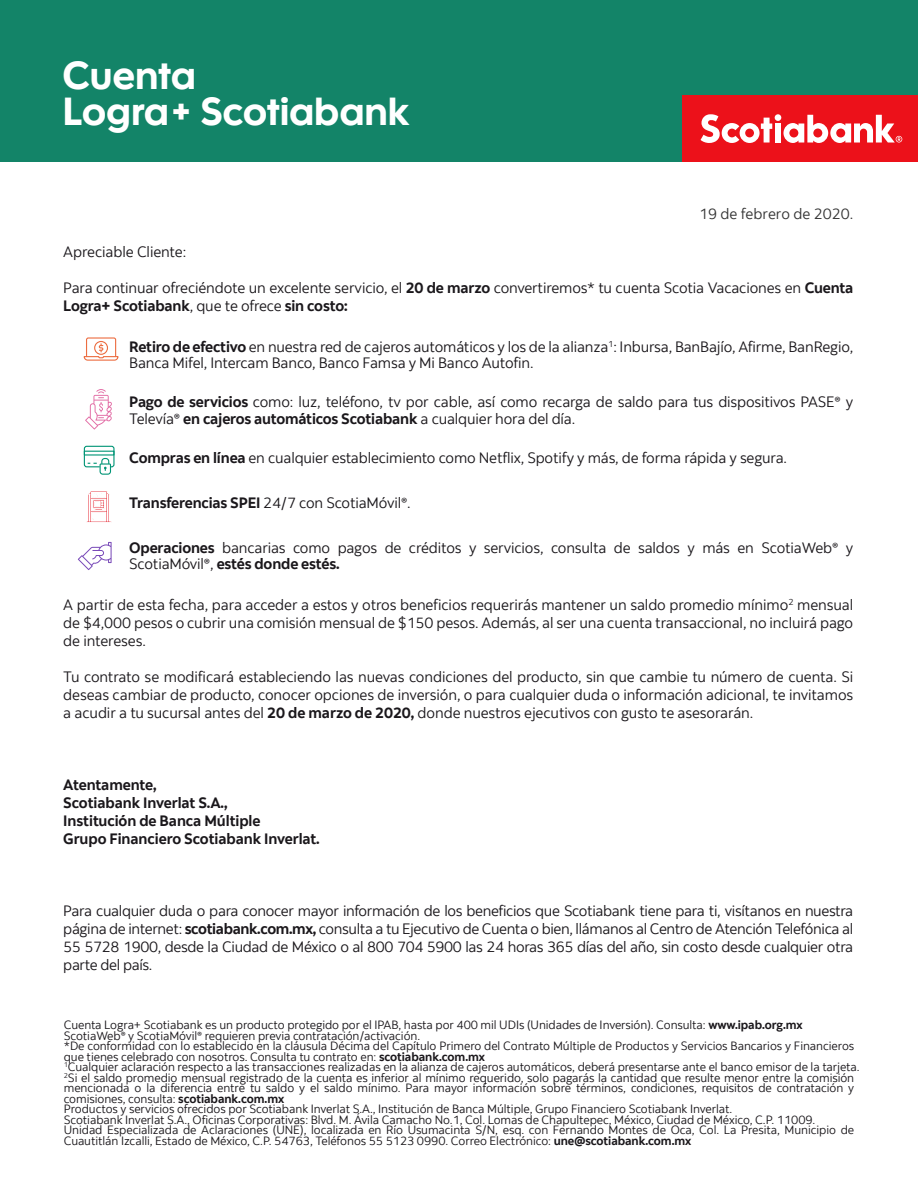
<style>
.page{position:relative;width:918px;height:1188px;background:#fff}
.page>*{position:absolute;margin:0;border:0;box-sizing:border-box;transform-origin:0 0}
.t1{font:39px/36.5px "Scotia Headline";letter-spacing:-.005em;color:#fff}
.t2{font:15px/18px "Scotia";letter-spacing:-.01em;color:#1a171b}
.t3{font:700 15px/18px "Scotia";letter-spacing:-.005em;color:#1a171b}
.t4{font:15px "Scotia";color:#333}
.t5{font:12px/10.5px "Scotia";letter-spacing:-.005em;color:#1a171b}
.s1{font-weight:700}
.s2{font-family:"Myriad Pro"}
</style>
<div class="page">
<div style="left:0;top:0;width:918px;height:162px;background:#138468"></div>
<div style="left:682px;top:95px;width:236px;height:67px;background:#ec111a"></div>
<div style="left:775px;top:124px;width:6px;height:19px;background:#fff"></div>
<div style="left:775px;top:114px;width:6px;height:7px;background:#fff;border-radius:50%"></div>
<svg style="left:701px;top:114px;width:71px;height:29px"></svg>
<svg style="left:783px;top:115px;width:119px;height:28px"></svg>
<svg style="left:87px;top:491px;width:25px;height:31px"></svg>
<svg style="left:85px;top:389px;width:27px;height:41px"></svg>
<div style="left:84px;top:446px;width:31px;height:21px;border:1px solid #009576;border-radius:2px"></div>
<svg style="left:88px;top:458px;width:24px;height:17px"></svg>
<svg style="left:83px;top:337px;width:36px;height:24px"></svg>
<div style="left:94px;top:341px;width:14px;height:14px;border:1px solid #ec6d41;border-radius:50%"></div>
<svg style="left:78px;top:542px;width:34px;height:28px"></svg>
<h1 class="t1" style="left:63px;top:57px;width:348px">Cuenta<br>Logra+ Scotiabank</h1>
<p class="t4" style="left:699px;top:205px;width:156px">19 de febrero de 2020.</p>
<p class="t2" style="left:63px;top:243px;width:125px">Apreciable Cliente:</p>
<p class="t2" style="left:63px;top:279px;width:791px">Para continuar ofreciéndote un excelente servicio, el <span class="s1">20 de marzo</span> convertiremos* tu cuenta Scotia Vacaciones en <span class="s1">Cuenta<br>Logra+ Scotiabank</span>, que te ofrece <span class="s1">sin costo:</span></p>
<p class="t2" style="left:129px;top:339px;width:726px;line-height:16.5px"><span class="s1">Retiro de efectivo</span> en nuestra red de cajeros automáticos y los de la alianza<sup>1</sup>: Inbursa, BanBajío, Afirme, BanRegio,<br>Banca Mifel, Intercam Banco, Banco Famsa y Mi Banco Autofin.</p>
<p class="t2" style="left:129px;top:394px;width:725px;line-height:16.5px"><span class="s1">Pago de servicios</span> como: luz, teléfono, tv por cable, así como recarga de saldo para tus dispositivos PASE<span class="s2">®</span> y<br>Televía<span class="s2">®</span> <span class="s1">en cajeros automáticos Scotiabank</span> a cualquier hora del día.</p>
<p class="t2" style="left:129px;top:449px;width:659px"><span class="s1">Compras en línea</span> en cualquier establecimiento como Netflix, Spotify y más, de forma rápida y segura.</p>
<p class="t2" style="left:129px;top:494px;width:283px"><span class="s1">Transferencias SPEI</span> 24/7 con ScotiaMóvil<span class="s2">®</span>.</p>
<p class="t2" style="left:129px;top:540px;width:725px;line-height:16.5px"><span class="s1">Operaciones</span> bancarias como pagos de créditos y servicios, consulta de saldos y más en ScotiaWeb<span class="s2">®</span> y<br>ScotiaMóvil<span class="s2">®</span>, <span class="s1">estés donde estés.</span></p>
<p class="t2" style="left:63px;top:596px;width:791px;text-align:justify">A partir de esta fecha, para acceder a estos y otros beneficios requerirás mantener un saldo promedio mínimo<sup>2</sup> mensual de $4,000 pesos o cubrir una comisión mensual de $150 pesos. Además, al ser una cuenta transaccional, no incluirá pago de intereses.</p>
<p class="t2" style="left:63px;top:668px;width:792px;text-align:justify">Tu contrato se modificará estableciendo las nuevas condiciones del producto, sin que cambie tu número de cuenta. Si deseas cambiar de producto, conocer opciones de inversión, o para cualquier duda o información adicional, te invitamos a acudir a tu sucursal antes del <span class="s1">20 de marzo de 2020,</span> donde nuestros ejecutivos con gusto te asesorarán.</p>
<p class="t3" style="left:63px;top:776px;width:258px">Atentamente,<br>Scotiabank Inverlat S.A.,<br>Institución de Banca Múltiple<br>Grupo Financiero Scotiabank Inverlat.</p>
<p class="t2" style="left:63px;top:902px;width:792px;text-align:justify">Para cualquier duda o para conocer mayor información de los beneficios que Scotiabank tiene para ti, visítanos en nuestra página de internet: <span class="s1">scotiabank.com.mx,</span> consulta a tu Ejecutivo de Cuenta o bien, llámanos al Centro de Atención Telefónica al 55 5728 1900, desde la Ciudad de México o al 800 704 5900 las 24 horas 365 días del año, sin costo desde cualquier otra parte del país.</p>
<p class="t5" style="left:64px;top:1020px;width:797px">Cuenta Logra+ Scotiabank es un producto protegido por el IPAB, hasta por 400 mil UDIs (Unidades de Inversión). Consulta: <span class="s1">www.ipab.org.mx </span>ScotiaWeb<span class="s2">®</span> y ScotiaMóvil<span class="s2">®</span> requieren previa contratación/activación.<br>*De conformidad con lo establecido en la cláusula Décima del Capítulo Primero del Contrato Múltiple de Productos y Servicios Bancarios y Financieros que tienes celebrado con nosotros. Consulta tu contrato en: <span class="s1">scotiabank.com.mx<br></span><sup>1</sup>Cualquier aclaración respecto a las transacciones realizadas en la alianza de cajeros automáticos, deberá presentarse ante el banco emisor de la tarjeta.<br><sup>2</sup>Si el saldo promedio mensual registrado de la cuenta es inferior al mínimo requerido, solo pagarás la cantidad que resulte menor entre la comisión mencionada o la diferencia entre tu saldo y el saldo mínimo. Para mayor información sobre términos, condiciones, requisitos de contratación y comisiones, consulta: <span class="s1">scotiabank.com.mx<br></span>Productos y servicios ofrecidos por Scotiabank Inverlat S.A., Institución de Banca Múltiple, Grupo Financiero Scotiabank Inverlat.<br>Scotiabank Inverlat S.A., Oficinas Corporativas: Blvd. M. Ávila Camacho No.1, Col. Lomas de Chapultepec, México, Ciudad de México, C.P. 11009.<br>Unidad Especializada de Aclaraciones (UNE), localizada en Río Usumacinta S/N, esq. con Fernando Montes de Oca, Col. La Presita, Municipio de Cuautitlán Izcalli, Estado de México, C.P. 54763, Teléfonos 55 5123 0990. Correo Electrónico: <span class="s1">une@scotiabank.com.mx</span></p>
</div>
